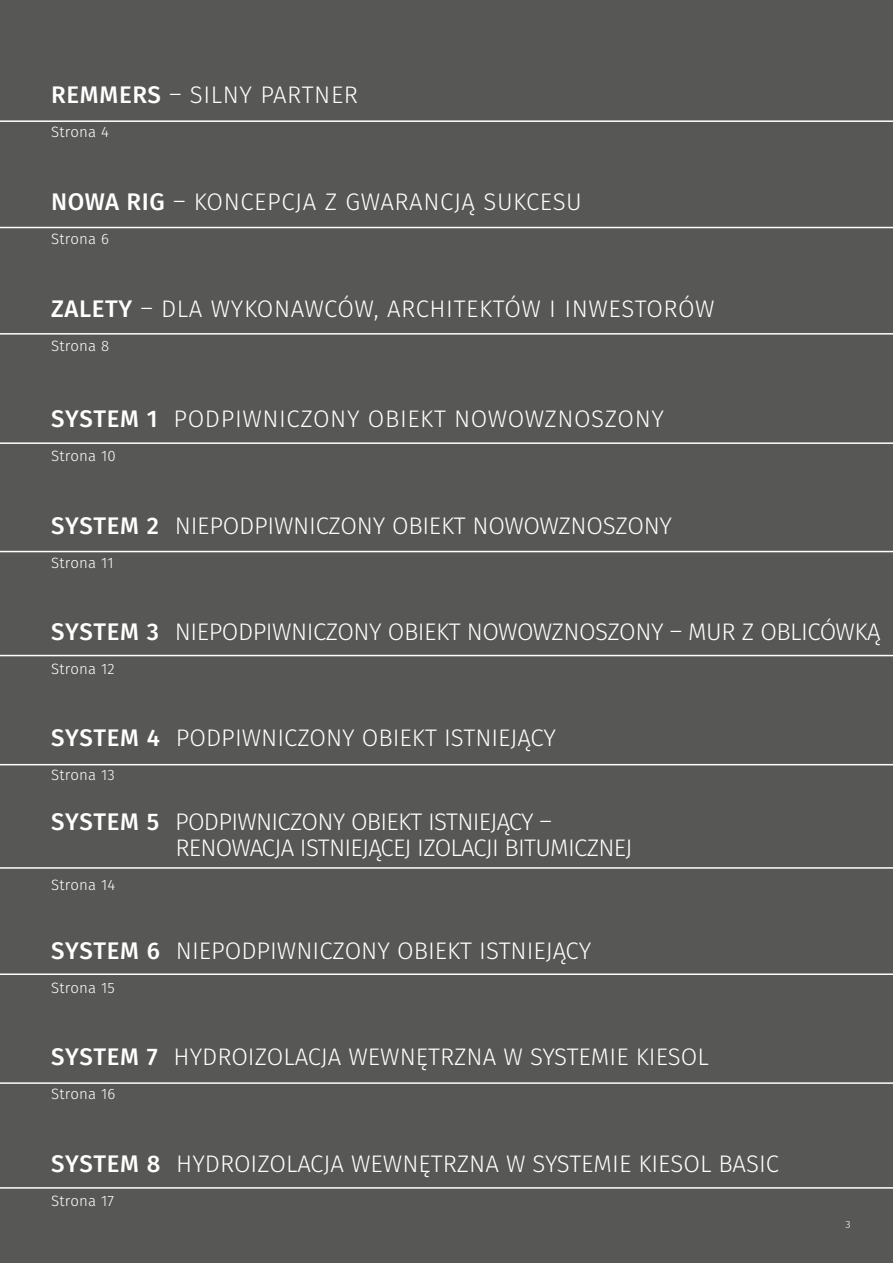
<style>
.page{position:relative;width:893px;height:1263px;background:#575756}
.page>*{position:absolute;margin:0;border:0;box-sizing:border-box;transform-origin:0 0}
.t1{font:300 24px "Fira Sans";color:#fff}
.t2{font:300 24px "Fira Sans";letter-spacing:.025em;color:#fff}
.t3{font:300 24px/25.5px "Fira Sans";letter-spacing:-.03em;color:#fff}
.t4{font:300 24px "Fira Sans";letter-spacing:-.02em;color:#fff}
.t5{font:300 15px "Fira Sans";letter-spacing:.015em;color:#fff}
.t6{font:300 10.5px "Fira Sans";color:#fff}
.s1{font-weight:500}
</style>
<div class="page">
<hr style="left:0;top:120px;width:893px;height:2px;background:#fff">
<hr style="left:0;top:227px;width:893px;height:1px;background:#fff">
<hr style="left:0;top:333px;width:893px;height:2px;background:#fff">
<hr style="left:0;top:442px;width:893px;height:2px;background:#fff">
<hr style="left:0;top:551px;width:893px;height:1px;background:#fff">
<hr style="left:0;top:655px;width:893px;height:1px;background:#fff">
<hr style="left:0;top:764px;width:893px;height:1px;background:#fff">
<hr style="left:0;top:867px;width:893px;height:2px;background:#fff">
<hr style="left:0;top:973px;width:893px;height:2px;background:#fff">
<hr style="left:0;top:1082px;width:893px;height:2px;background:#fff">
<hr style="left:0;top:1187px;width:893px;height:2px;background:#fff">
<p class="t2" style="left:51px;top:78px;width:308px"><span class="s1">REMMERS</span> – SILNY PARTNER</p>
<p class="t5" style="left:51px;top:121px;width:59px">Strona 4</p>
<p class="t2" style="left:51px;top:185px;width:532px"><span class="s1">NOWA RIG</span> – KONCEPCJA Z GWARANCJĄ SUKCESU</p>
<p class="t5" style="left:51px;top:229px;width:60px">Strona 6</p>
<p class="t2" style="left:51px;top:292px;width:665px"><span class="s1">ZALETY</span> – DLA WYKONAWCÓW, ARCHITEKTÓW I INWESTORÓW</p>
<p class="t5" style="left:51px;top:335px;width:60px">Strona 8</p>
<p class="t2" style="left:51px;top:402px;width:614px"><span class="s1">SYSTEM 1</span> PODPIWNICZONY OBIEKT NOWOWZNOSZONY</p>
<p class="t5" style="left:51px;top:446px;width:66px">Strona 10</p>
<p class="t1" style="left:51px;top:508px;width:622px"><span class="s1">SYSTEM 2</span> NIEPODPIWNICZONY OBIEKT NOWOWZNOSZONY</p>
<p class="t5" style="left:51px;top:552px;width:64px">Strona 11</p>
<p class="t4" style="left:51px;top:615px;width:831px"><span class="s1">SYSTEM 3</span> NIEPODPIWNICZONY OBIEKT NOWOWZNOSZONY – MUR Z OBLICÓWKĄ</p>
<p class="t5" style="left:51px;top:658px;width:65px">Strona 12</p>
<p class="t1" style="left:51px;top:721px;width:506px"><span class="s1">SYSTEM 4</span> PODPIWNICZONY OBIEKT ISTNIEJĄCY</p>
<p class="t5" style="left:51px;top:764px;width:65px">Strona 13</p>
<p class="t3" style="left:176px;top:809px;width:458px;text-indent:-124px"><span class="s1">SYSTEM 5</span> PODPIWNICZONY OBIEKT ISTNIEJĄCY –<br>RENOWACJA ISTNIEJĄCEJ IZOLACJI BITUMICZNEJ</p>
<p class="t5" style="left:51px;top:874px;width:66px">Strona 14</p>
<p class="t1" style="left:51px;top:934px;width:542px"><span class="s1">SYSTEM 6</span> NIEPODPIWNICZONY OBIEKT ISTNIEJĄCY</p>
<p class="t5" style="left:51px;top:977px;width:65px">Strona 15</p>
<p class="t1" style="left:51px;top:1040px;width:659px"><span class="s1">SYSTEM 7</span> HYDROIZOLACJA WEWNĘTRZNA W SYSTEMIE KIESOL</p>
<p class="t5" style="left:51px;top:1083px;width:66px">Strona 16</p>
<p class="t1" style="left:51px;top:1146px;width:729px"><span class="s1">SYSTEM 8</span> HYDROIZOLACJA WEWNĘTRZNA W SYSTEMIE KIESOL BASIC</p>
<p class="t5" style="left:51px;top:1190px;width:65px">Strona 17</p>
<p class="t6" style="left:845px;top:1217px;width:7px">3</p>
</div>
